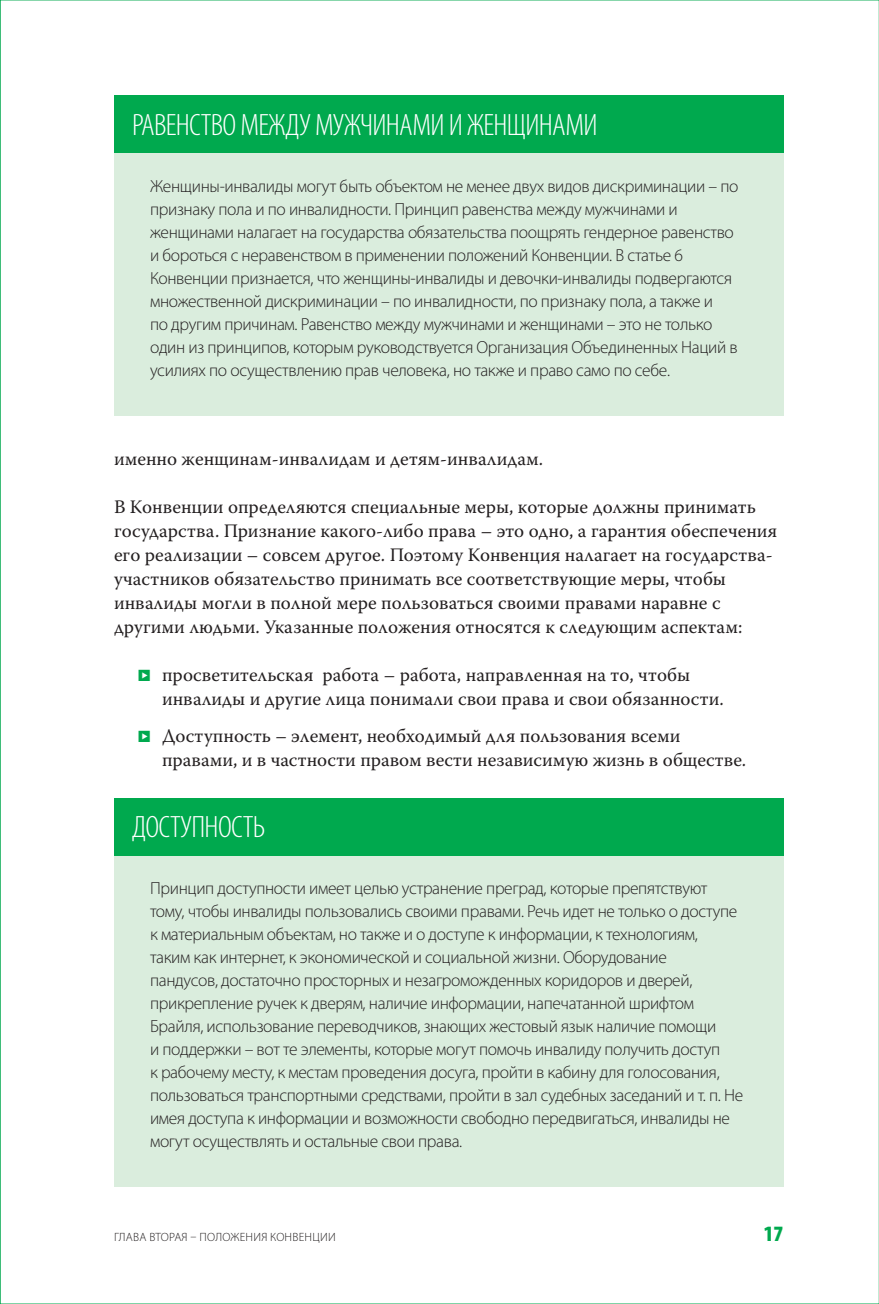
<style>
.page{position:relative;width:879px;height:1304px;background:#fff}
.page>*{position:absolute;margin:0;border:0;box-sizing:border-box;transform-origin:0 0}
.Box-Head_R{font:300 condensed 31px "Myriad Pro";letter-spacing:-.02em;color:#fff;scale:1.05 1}
.t1{font:900 condensed 22px "Myriad Pro";color:#00a94e}
._1_Text_R{font:19px/24px "Warnock Pro";color:#231f20}
.Text-BulletPoint{font:19px/24px "Warnock Pro";color:#231f20}
.Box-Text_R{font:300 17.6px/23px "Myriad Pro";letter-spacing:-.02em;color:#231f20}
.t2{font:300 12px "Myriad Pro";letter-spacing:.02em;color:#231f20}
.s1{font-family:"Mini Pics ST Directional";font-size:14px;color:#00a94e}
</style>
<div class="page">
<div style="left:114px;top:96px;width:669px;height:319px;background:#daeddd"></div>
<div style="left:114px;top:96px;width:669px;height:57px;background:#00a94e"></div>
<div style="left:114px;top:798px;width:669px;height:388px;background:#daeddd"></div>
<div style="left:114px;top:798px;width:669px;height:57px;background:#00a94e"></div>
<p class="Box-Head_R" style="left:132px;top:107px;width:445px">РАВЕНСТВО МЕЖДУ МУЖЧИНАМИ И ЖЕНЩИНАМИ</p>
<p class="Box-Text_R" style="left:150px;top:175px;width:590px">Женщины-инвалиды могут быть объектом не менее двух видов дискриминации – по признаку пола и по инвалидности. П ринцип равенства между мужчинами и женщинами налагает на государства обязательства поощрять гендерное равенство и бороться с неравенством в применении положений Конвенции. В статье 6<br>Конвенции признается, что женщины-инвалиды и девочки-инвалиды подвергаются множественной дискриминации – по инвалидности, по признаку пола, а также и<br>по другим причинам. Равенство между мужчинами и женщинами – это не только один из принципов, которым руководствуется Организация Объединенных Наций в усилиях по осуществлению прав человека, но также и право само по себе.</p>
<p class="_1_Text_R" style="left:114px;top:447px;width:431px">именно женщинам-инвалидам и детям-инвалидам.</p>
<p class="_1_Text_R" style="left:114px;top:495px;width:665px">В Конвенции определяются специальные меры, которые должны принимать государства. Признание какого-либо права – это одно, а гарантия обеспечения его реализации – совсем другое. Поэтому Конвенция налагает на государства&shy;участников обязательство принимать все соответствующие меры, чтобы инвалиды могли в полной мере пользоваться своими правами наравне с другими людьми. Указанные положения относятся к следующим аспектам:</p>
<p class="Text-BulletPoint" style="left:162px;top:663px;width:563px;text-indent:-24px"><span class="s1">&amp;</span> просветительская работа – работа, направленная на то, чтобы инвалиды и другие лица понимали свои права и свои обязанности.</p>
<p class="Text-BulletPoint" style="left:162px;top:723px;width:586px;text-indent:-24px"><span class="s1">&amp;</span> Доступность – элемент, необходимый для пользования всеми правами, и в частности правом вести независимую жизнь в обществе.</p>
<p class="Box-Head_R" style="left:132px;top:809px;width:128px">ДОСТУПНОСТЬ</p>
<p class="Box-Text_R" style="left:150px;top:877px;width:595px">П ринцип доступности имеет целью устранение преград, которые препятствуют тому, чтобы инвалиды пользовались своими правами. Речь идет не только о доступе к материальным объектам, но также и о доступе к информации, к технологиям,<br>таким как интернет, к экономической и социальной жизни. Оборудование<br>пандусов, достаточно просторных и незагроможденных коридоров и дверей, прикрепление ручек к дверям, наличие информации, напечатанной шрифтом Брайля, использование переводчиков, знающих жестовый язык наличие помощи<br>и поддержки – вот те элементы, которые могут помочь инвалиду получить доступ<br>к рабочему месту, к местам проведения досуга, пройти в кабину для голосования, пользоваться транспортными средствами, пройти в зал судебных заседаний и т. п. Н е имея доступа к информации и возможности свободно передвигаться, инвалиды не могут осуществлять и остальные свои права.</p>
<p class="t2" style="left:114px;top:1229px;width:134px">ГЛАВА ВТОРАЯ – П ОЛОЖЕНИ</p>
<p class="t2" style="left:261px;top:1229px;width:46px">Я КОНВЕНЦИИ</p>
<p class="t1" style="left:763px;top:1219px;width:21px">17</p>
</div>
